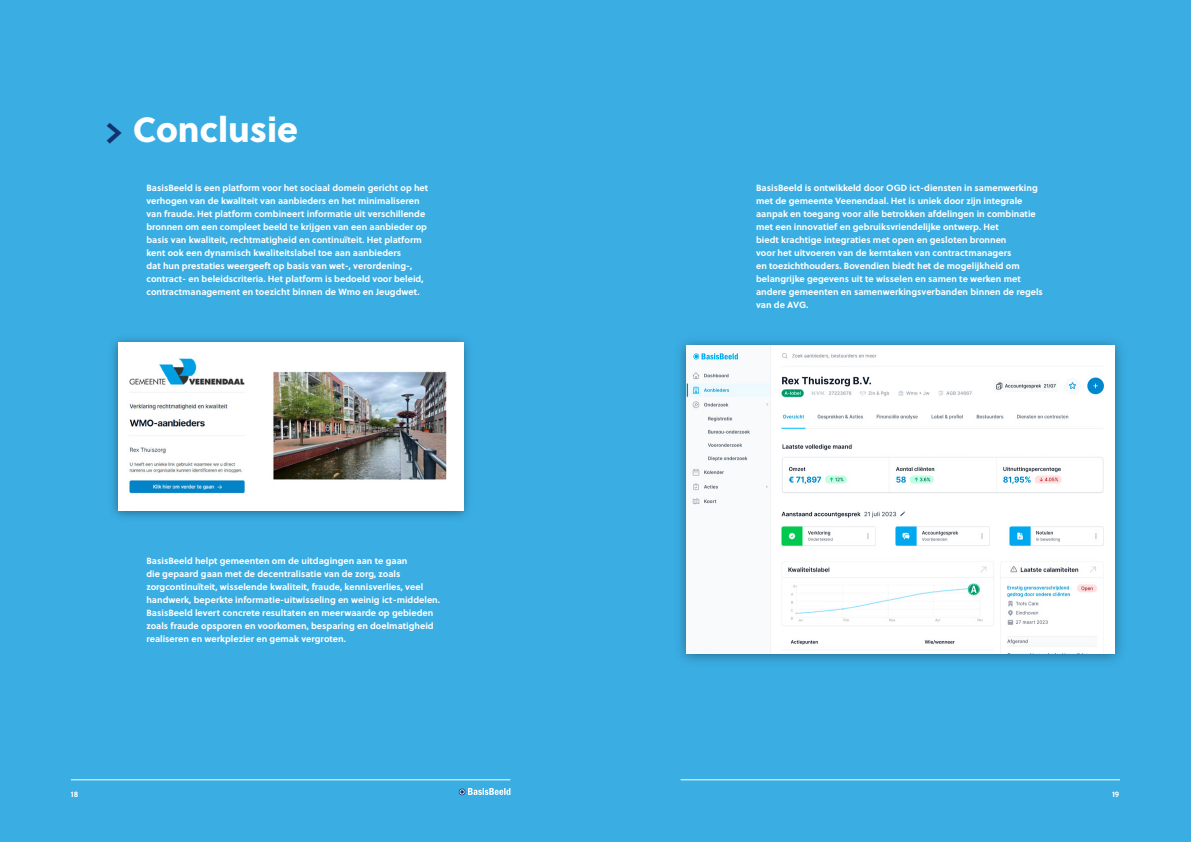
<style>
.page{position:relative;width:1191px;height:842px;background:#3aade3}
.page>*{position:absolute;margin:0;border:0;box-sizing:border-box;transform-origin:0 0}
.t1{font:35px "Soleil Xb";color:#fff}
.t2{font:700 9px/13px "Soleil";color:#fff}
.t3{font:700 8px "Soleil";color:#fff}
.s1{font-family:"The Sans Correspondence";font-weight:700;color:#12326e}
</style>
<div class="page">
<img style="left:112px;top:338px;width:357px;height:180px">
<img style="left:118px;top:342px;width:345px;height:169px">
<img style="left:680px;top:340px;width:442px;height:321px">
<img style="left:686px;top:345px;width:428px;height:308px">
<svg style="left:459px;top:788px;width:51px;height:7px"></svg>
<hr style="left:680px;top:779px;width:440px;height:1px;background:#fff">
<hr style="left:71px;top:779px;width:439px;height:1px;background:#fff">
<h1 class="t1" style="left:105px;top:102px;width:195px"><span class="s1">&gt;</span> Conclusie</h1>
<p class="t2" style="left:146px;top:181px;width:283px">BasisBeeld is een platform voor het sociaal domein gericht op het verhogen van de kwaliteit van aanbieders en het minimaliseren van fraude. Het platform combineert informatie uit verschillende bronnen om een compleet beeld te krijgen van een aanbieder op basis van kwaliteit, rechtmatigheid en continuïteit. Het platform kent ook een dynamisch kwaliteitslabel toe aan aanbieders<br>dat hun prestaties weergeeft op basis van wet-, verordening-, contract- en beleidscriteria. Het platform is bedoeld voor beleid, contractmanagement en toezicht binnen de Wmo en Jeugdwet.</p>
<p class="t2" style="left:146px;top:554px;width:295px">BasisBeeld helpt gemeenten om de uitdagingen aan te gaan<br>die gepaard gaan met de decentralisatie van de zorg, zoals zorgcontinuïteit, wisselende kwaliteit, fraude, kennisverlies, veel handwerk, beperkte informatie-uitwisseling en weinig ict-middelen.<br>BasisBeeld levert concrete resultaten en meerwaarde op gebieden zoals fraude opsporen en voorkomen, besparing en doelmatigheid realiseren en werkplezier en gemak vergroten.</p>
<p class="t2" style="left:756px;top:181px;width:288px">BasisBeeld is ontwikkeld door OGD ict-diensten in samenwerking met de gemeente Veenendaal. Het is uniek door zijn integrale aanpak en toegang voor alle betrokken afdelingen in combinatie met een innovatief en gebruiksvriendelijke ontwerp. Het<br>biedt krachtige integraties met open en gesloten bronnen<br>voor het uitvoeren van de kerntaken van contractmanagers<br>en toezichthouders. Bovendien biedt het de mogelijkheid om belangrijke gegevens uit te wisselen en samen te werken met andere gemeenten en samenwerkingsverbanden binnen de regels van de AVG.</p>
<p class="t3" style="left:71px;top:788px;width:9px">18</p>
<p class="t3" style="left:1112px;top:788px;width:9px">19</p>
</div>
